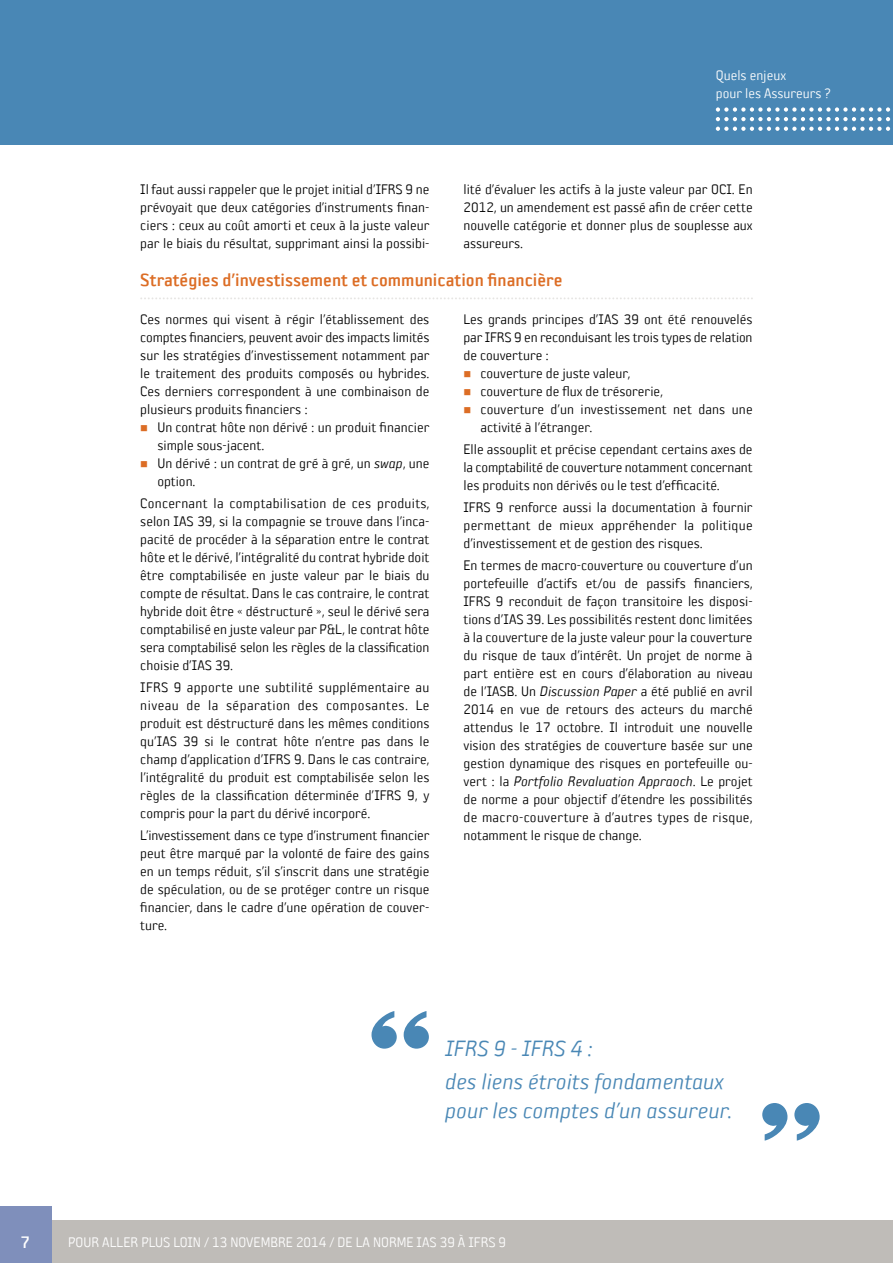
<style>
.page{position:relative;width:893px;height:1263px;background:#fff}
.page>*{position:absolute;margin:0;border:0;box-sizing:border-box;transform-origin:0 0}
.t1{font:500 119.1px "John Hancock CP";color:#4987b5}
.t2{font:italic 24px/33px "Sophisto A Gauge";color:#4987b5}
.t3{font:19.5px "Sophisto C Gauge";color:#dc6d25}
.t4{font:18px "Sophisto C Gauge";color:#fff}
.t5{font:15px/18px "Sophisto A Gauge";color:#000;text-align:justify}
.t6{font:15px/18px "Sophisto A Gauge";color:#fff}
.s1{font-style:italic}
</style>
<div class="page">
<div style="left:0;top:0;width:893px;height:145px;background:#4987b5"></div>
<div style="left:0;top:1220px;width:893px;height:43px;background:#bfbcb8"></div>
<div style="left:0;top:1206px;width:51px;height:57px;background:#7f8fbb"></div>
<svg style="left:716px;top:127px;width:174px;height:4px"></svg>
<svg style="left:716px;top:107px;width:174px;height:14px"></svg>
<svg style="left:140px;top:297px;width:613px;height:2px"></svg>
<p class="t6" style="left:716px;top:66px;width:116px">Quels enjeux<br>pour les Assureurs ?</p>
<p class="t5" style="left:140px;top:180px;width:291px">Il faut aussi rappeler que le projet initial d’IFRS 9 ne prévoyait que deux catégories d’instruments finan&shy;ciers : ceux au coût amorti et ceux à la juste valeur par le biais du résultat, supprimant ainsi la possibi-</p>
<p class="t5" style="left:463px;top:180px;width:291px">lité d’évaluer les actifs à la juste valeur par OCI. En 2012, un amendement est passé afin de créer cette nouvelle catégorie et donner plus de souplesse aux assureurs.</p>
<h3 class="t3" style="left:140px;top:269px;width:424px">Stratégies d’investissement et communication financière</h3>
<p class="t5" style="left:140px;top:310px;width:291px">Ces normes qui visent à régir l’établissement des comptes financiers, peuvent avoir des impacts limités sur les stratégies d’investissement notamment par le traitement des produits composés ou hybrides.<br>Ces derniers correspondent à une combinaison de plusieurs produits financiers :</p>
<p class="t5" style="left:157px;top:418px;width:274px;text-align:left">Un contrat hôte non dérivé : un produit financier simple sous-jacent.<br>Un dérivé : un contrat de gré à gré, un <span class="s1">swap</span>, une option.</p>
<p class="t5" style="left:140px;top:494px;width:291px">Concernant la comptabilisation de ces produits, selon IAS 39, si la compagnie se trouve dans l’inca&shy;pacité de procéder à la séparation entre le contrat hôte et le dérivé, l’intégralité du contrat hybride doit être comptabilisée en juste valeur par le biais du compte de résultat. Dans le cas contraire, le contrat hybride doit être « déstructuré », seul le dérivé sera comptabilisé en juste valeur par P&amp;L, le contrat hôte sera comptabilisé selon les règles de la classification choisie d’IAS 39.</p>
<p class="t5" style="left:140px;top:678px;width:291px">IFRS 9 apporte une subtilité supplémentaire au niveau de la séparation des composantes. Le produit est déstructuré dans les mêmes conditions qu’IAS 39 si le contrat hôte n’entre pas dans le champ d’application d’IFRS 9. Dans le cas contraire, l’intégralité du produit est comptabilisée selon les règles de la classification déterminée d’IFRS 9, y compris pour la part du dérivé incorporé.</p>
<p class="t5" style="left:140px;top:826px;width:291px">L’investissement dans ce type d’instrument financier peut être marqué par la volonté de faire des gains en un temps réduit, s’il s’inscrit dans une stratégie de spéculation, ou de se protéger contre un risque financier, dans le cadre d’une opération de couver&shy;ture.</p>
<p class="t5" style="left:463px;top:310px;width:291px">Les grands principes d’IAS 39 ont été renouvelés</p>
<p class="t5" style="left:463px;top:328px;width:291px">par IFRS 9 en reconduisant les trois types de relation</p>
<p class="t5" style="left:463px;top:346px;width:87px">de couverture :</p>
<p class="t5" style="left:480px;top:364px;width:151px">couverture de juste valeur,</p>
<p class="t5" style="left:480px;top:382px;width:184px">couverture de flux de trésorerie,</p>
<p class="t5" style="left:480px;top:400px;width:274px">couverture d’un investissement net dans une</p>
<p class="t5" style="left:480px;top:418px;width:113px">activité à l’étranger.</p>
<p class="t5" style="left:463px;top:440px;width:291px">Elle assouplit et précise cependant certains axes de la comptabilité de couverture notamment concernant les produits non dérivés ou le test d’efficacité.</p>
<p class="t5" style="left:463px;top:498px;width:291px">IFRS 9 renforce aussi la documentation à fournir permettant de mieux appréhender la politique d’investissement et de gestion des risques.</p>
<p class="t5" style="left:463px;top:556px;width:291px">En termes de macro-couverture ou couverture d’un portefeuille d’actifs et/ou de passifs financiers, IFRS 9 reconduit de façon transitoire les disposi&shy;tions d’IAS 39. Les possibilités restent donc limitées à la couverture de la juste valeur pour la couverture du risque de taux d’intérêt. Un projet de norme à part entière est en cours d’élaboration au niveau de l’IASB. Un <span class="s1">Discussion Paper</span> a été publié en avril 2014 en vue de retours des acteurs du marché attendus le 17 octobre. Il introduit une nouvelle vision des stratégies de couverture basée sur une gestion dynamique des risques en portefeuille ou&shy;vert : la <span class="s1">Portfolio Revaluation Appraoch</span>. Le projet de norme a pour objectif d’étendre les possibilités de macro-couverture à d’autres types de risque, notamment le risque de change.</p>
<h1 class="t1" style="left:433px;top:1073px;width:68px;rotate:-180deg">"</h1>
<h2 class="t2" style="left:445px;top:1032px;width:280px">IFRS 9 - IFRS 4 :<br>des liens étroits fondamentaux</h2>
<h2 class="t2" style="left:445px;top:1093px;width:289px">pour les comptes d’un assureur.</h2>
<h1 class="t1" style="left:758px;top:1078px;width:68px">"</h1>
<p class="t4" style="left:21px;top:1232px;width:11px">7</p>
<p class="t6" style="left:68px;top:1232px;width:440px">POUR ALLER PLUS LOIN / 13 NOVEMBRE 2014 / DE LA NORME IAS 39 À IFRS 9</p>
</div>
